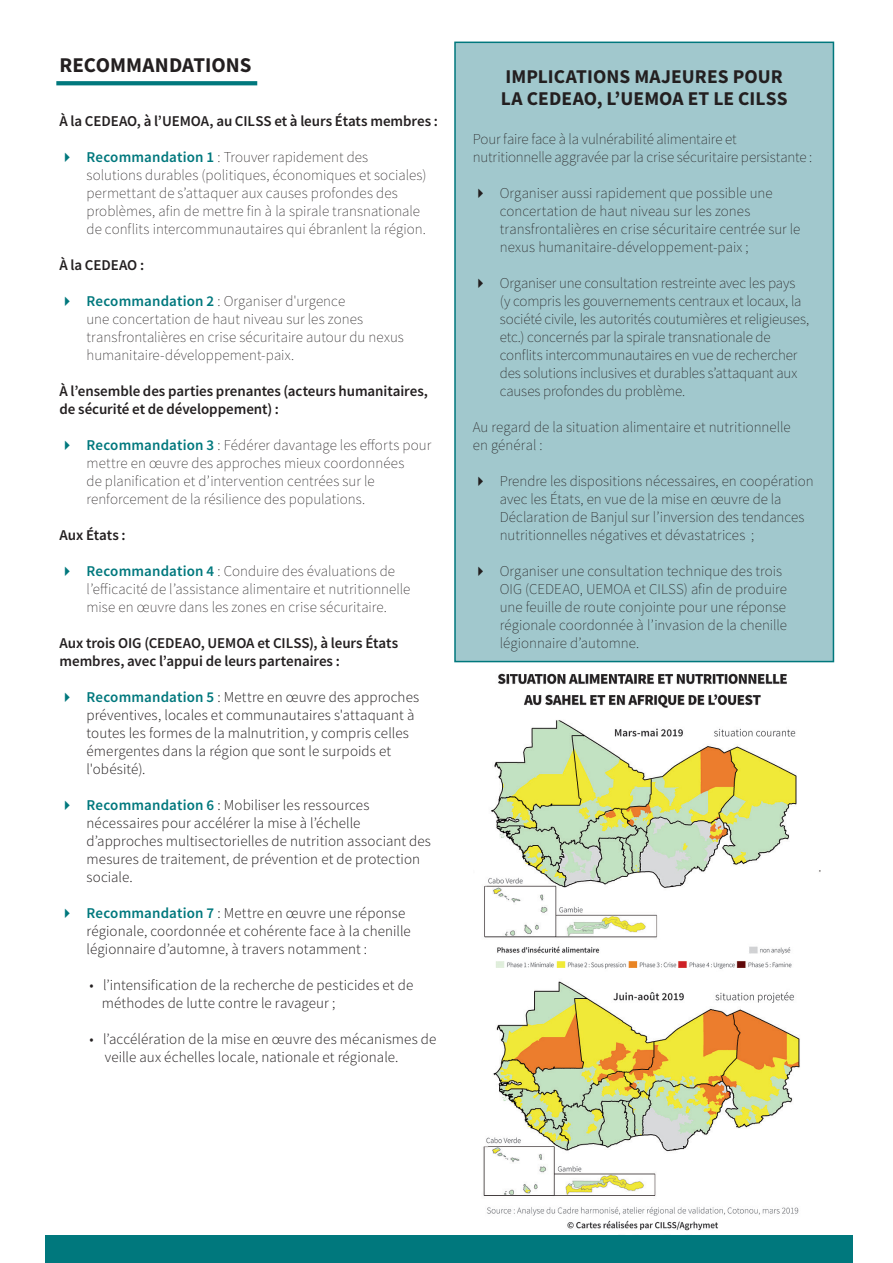
<style>
.page{position:relative;width:893px;height:1263px;background:#fff}
.page>*{position:absolute;margin:0;border:0;box-sizing:border-box;transform-origin:0 0}
.t1{font:700 21px "Source Sans Pro";letter-spacing:.005em;color:#231f20}
.t2{font:700 19.5px "Source Sans Pro";letter-spacing:.005em;color:#231f20}
.t3{font:200 15px/18px "Source Sans Pro";color:#231f20}
.t4{font:300 15px/18px "Source Sans Pro";letter-spacing:.005em;color:#231f20}
.t5{font:600 15px/18px "Source Sans Pro";letter-spacing:-.005em;color:#231f20}
.s1{font-weight:600;color:#00787d}
</style>
<div class="page">
<img style="left:473px;top:662px;width:347px;height:573px">
<div style="left:455px;top:42px;width:378px;height:619px;background:#a1c8cd"></div>
<div style="left:454px;top:42px;width:380px;height:620px;border:2px solid #00787d"></div>
<div style="left:45px;top:1235px;width:808px;height:28px;background:#00787d"></div>
<svg style="left:56px;top:81px;width:201px;height:4px"></svg>
<h1 class="t1" style="left:60px;top:51px;width:194px">RECOMMANDATIONS</h1>
<p class="t5" style="left:60px;top:112px;width:380px">À la CEDEAO, à l’UEMOA, au CILSS et à leurs États membres :</p>
<p class="t3" style="left:87px;top:148px;width:341px"><span class="s1">Recommandation 1</span> : Trouver rapidement des solutions durables (politiques, économiques et sociales) permettant de s’attaquer aux causes profondes des problèmes, afin de mettre fin à la spirale transnationale de conflits intercommunautaires qui ébranlent la région.</p>
<p class="t5" style="left:60px;top:256px;width:86px">À la CEDEAO :</p>
<p class="t3" style="left:87px;top:292px;width:319px"><span class="s1">Recommandation 2</span> : Organiser d'urgence<br>une concertation de haut niveau sur les zones transfrontalières en crise sécuritaire autour du nexus humanitaire-développement-paix.</p>
<p class="t5" style="left:60px;top:382px;width:370px">À l’ensemble des parties prenantes (acteurs humanitaires, de sécurité et de développement) :</p>
<p class="t3" style="left:87px;top:436px;width:346px"><span class="s1">Recommandation 3</span> : Fédérer davantage les efforts pour mettre en œuvre des approches mieux coordonnées<br>de planification et d’intervention centrées sur le renforcement de la résilience des populations.</p>
<p class="t5" style="left:60px;top:526px;width:68px">Aux États :</p>
<p class="t3" style="left:87px;top:562px;width:325px"><span class="s1">Recommandation 4</span> : Conduire des évaluations de l’efficacité de l’assistance alimentaire et nutritionnelle mise en œuvre dans les zones en crise sécuritaire.</p>
<p class="t5" style="left:60px;top:634px;width:340px">Aux trois OIG (CEDEAO, UEMOA et CILSS), à leurs États membres, avec l’appui de leurs partenaires :</p>
<p class="t4" style="left:87px;top:688px;width:334px"><span class="s1">Recommandation 5</span> : Mettre en œuvre des approches préventives, locales et communautaires s'attaquant à toutes les formes de la malnutrition, y compris celles émergentes dans la région que sont le surpoids et l'obésité).</p>
<p class="t4" style="left:87px;top:796px;width:346px"><span class="s1">Recommandation 6</span> : Mobiliser les ressources nécessaires pour accélérer la mise à l’échelle d’approches multisectorielles de nutrition associant des mesures de traitement, de prévention et de protection sociale.</p>
<p class="t4" style="left:87px;top:904px;width:326px"><span class="s1">Recommandation 7</span> : Mettre en œuvre une réponse régionale, coordonnée et cohérente face à la chenille légionnaire d’automne, à travers notamment :</p>
<p class="t4" style="left:102px;top:976px;width:313px;text-indent:-12px">• l’intensification de la recherche de pesticides et de méthodes de lutte contre le ravageur ;</p>
<p class="t4" style="left:105px;top:1030px;width:333px;text-indent:-15px">• l’accélération de la mise en œuvre des mécanismes de veille aux échelles locale, nationale et régionale.</p>
<h2 class="t2" style="left:506px;top:63px;width:54px">IM PLICATIONS</h2>
<h2 class="t2" style="left:634px;top:63px;width:73px">MAJEURES</h2>
<h2 class="t2" style="left:733px;top:63px;width:50px">POUR</h2>
<h2 class="t2" style="left:501px;top:86px;width:39px">LACEDEAO</h2>
<h2 class="t2" style="left:597px;top:86px;width:51px">, L’UEMOA</h2>
<h2 class="t2" style="left:688px;top:86px;width:90px">ET LE CI LSS</h2>
<p class="t3" style="left:473px;top:130px;width:341px">Pour faire face à la vulnérabilité alimentaire et nutritionnelle aggravée par la crise sécuritaire persistante :</p>
<p class="t3" style="left:500px;top:184px;width:302px">Organiser aussi rapidement que possible une concertation de haut niveau sur les zones transfrontalières en crise sécuritaire centrée sur le nexus humanitaire-développement-paix ;</p>
<p class="t3" style="left:500px;top:274px;width:311px">Organiser une consultation restreinte avec les pays (y compris les gouvernements centraux et locaux, la société civile, les autorités coutumières et religieuses, etc.) concernés par la spirale transnationale de conflits intercommunautaires en vue de rechercher des solutions inclusives et durables s’attaquant aux causes profondes du problème.</p>
<p class="t3" style="left:473px;top:418px;width:319px">Au regard de la situation alimentaire et nutritionnelle en général :</p>
<p class="t3" style="left:500px;top:472px;width:315px">Prendre les dispositions nécessaires, en coopération avec les États, en vue de la mise en œuvre de la Déclaration de Banjul sur l’inversion des tendances nutritionnelles négatives et dévastatrices ;</p>
<p class="t3" style="left:500px;top:562px;width:289px">Organiser une consultation technique des trois OIG (CEDEAO, UEMOA et CILSS) afin de produire une feuille de route conjointe pour une réponse régionale coordonnée à l’invasion de la chenille légionnaire d’automne.</p>
</div>
